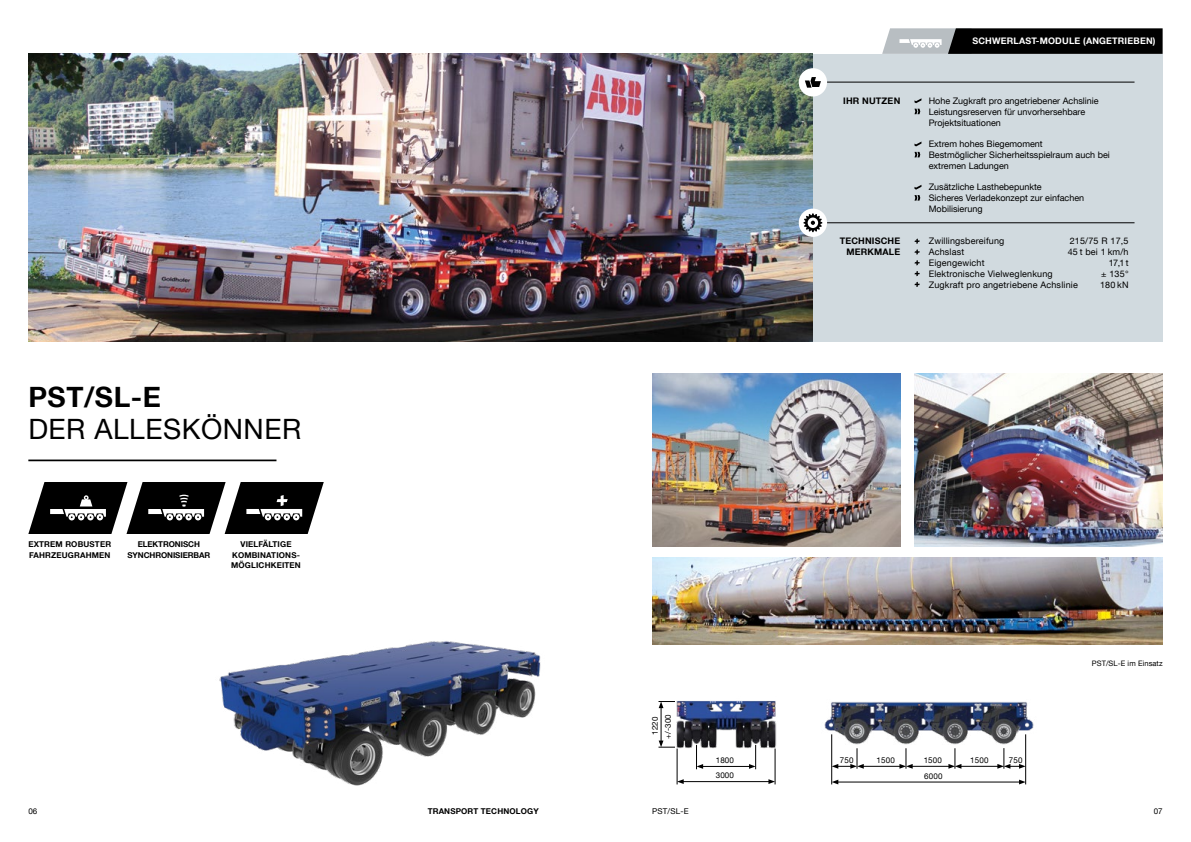
<style>
.page{position:relative;width:1191px;height:842px;background:#fff}
.page>*{position:absolute;margin:0;border:0;box-sizing:border-box;transform-origin:0 0}
.t1{font:28px "Helvetica Neue LT Com";letter-spacing:.02em;color:#000}
.t2{font:700 28px "Helvetica Neue LT Com";color:#000}
.t3{font:9px/10.8px "Helvetica Neue LT Com";color:#000}
.t4{font:9px "Helvetica Neue LT Com";letter-spacing:.02em;color:#000}
.t5{font:700 9px "Helvetica Neue LT Com";letter-spacing:.02em;color:#fff}
.t6{font:700 9px/10.8px "Helvetica Neue LT Com";letter-spacing:.02em;color:#000;text-align:right}
.t7{font:700 8px/10.8px "Helvetica Neue LT Com";letter-spacing:.02em;color:#000;text-align:center}
.t8{font:8px/15px "Helvetica Neue LT Com";letter-spacing:.02em;color:#000}
.t9{font:700 8px/10.8px "Helvetica Neue LT Com";letter-spacing:-.01em;color:#000;text-align:center}
.t10{font:7.5px "Helvetica Neue LT Com";letter-spacing:.01em;color:#000}
</style>
<div class="page">
<img style="left:28px;top:54px;width:785px;height:288px">
<svg style="left:28px;top:482px;width:296px;height:52px"></svg>
<img style="left:219px;top:641px;width:322px;height:145px">
<div style="left:813px;top:54px;width:349px;height:288px;background:#d1dadf"></div>
<hr style="left:813px;top:82px;width:321px;height:1px;background:#000">
<hr style="left:28px;top:459px;width:248px;height:2px;background:#000">
<hr style="left:813px;top:222px;width:321px;height:1px;background:#000">
<svg style="left:914px;top:239px;width:5px;height:26px"></svg>
<svg style="left:914px;top:271px;width:5px;height:5px"></svg>
<svg style="left:914px;top:282px;width:5px;height:5px"></svg>
<svg style="left:914px;top:98px;width:7px;height:5px"></svg>
<svg style="left:914px;top:109px;width:6px;height:5px"></svg>
<svg style="left:914px;top:142px;width:7px;height:4px"></svg>
<svg style="left:914px;top:152px;width:6px;height:5px"></svg>
<svg style="left:914px;top:185px;width:7px;height:16px"></svg>
<svg style="left:882px;top:28px;width:280px;height:26px;background:#343636"></svg>
<hr style="left:836px;top:782px;width:184px;height:1px;background:#000">
<svg style="left:832px;top:780px;width:6px;height:4px"></svg>
<svg style="left:1019px;top:780px;width:6px;height:4px"></svg>
<hr style="left:862px;top:766px;width:39px;height:1px;background:#000">
<hr style="left:831px;top:734px;width:1px;height:50px;background:#000">
<hr style="left:1025px;top:734px;width:1px;height:50px;background:#000">
<hr style="left:911px;top:766px;width:39px;height:1px;background:#000">
<hr style="left:960px;top:766px;width:39px;height:1px;background:#000">
<svg style="left:997px;top:748px;width:28px;height:21px"></svg>
<svg style="left:948px;top:748px;width:13px;height:21px"></svg>
<svg style="left:899px;top:748px;width:13px;height:21px"></svg>
<svg style="left:831px;top:748px;width:32px;height:21px"></svg>
<img style="left:676px;top:700px;width:101px;height:49px">
<hr style="left:701px;top:766px;width:49px;height:1px;background:#000">
<svg style="left:696px;top:745px;width:7px;height:24px"></svg>
<svg style="left:749px;top:745px;width:7px;height:24px"></svg>
<hr style="left:676px;top:748px;width:1px;height:36px;background:#000">
<hr style="left:774px;top:748px;width:1px;height:36px;background:#000">
<hr style="left:682px;top:781px;width:88px;height:1px;background:#000">
<svg style="left:677px;top:779px;width:6px;height:5px"></svg>
<svg style="left:768px;top:779px;width:7px;height:5px"></svg>
<hr style="left:660px;top:706px;width:1px;height:36px;background:#000">
<svg style="left:658px;top:701px;width:17px;height:7px"></svg>
<svg style="left:658px;top:740px;width:17px;height:8px"></svg>
<img style="left:652px;top:558px;width:510px;height:86px">
<img style="left:652px;top:374px;width:248px;height:173px">
<img style="left:914px;top:374px;width:248px;height:173px">
<div style="left:798px;top:68px;width:29px;height:29px;background:#fff;border-radius:50%"></div>
<svg style="left:805px;top:77px;width:16px;height:11px"></svg>
<div style="left:798px;top:209px;width:29px;height:28px;background:#fff;border-radius:50%"></div>
<svg style="left:803px;top:213px;width:19px;height:19px"></svg>
<img style="left:824px;top:702px;width:210px;height:43px">
<p class="t5" style="left:972px;top:35px;width:185px">SCHWERLAST-MODULE (ANGETRIEBEN)</p>
<p class="t6" style="left:843px;top:95px;width:59px">IHR NUTZEN</p>
<p class="t3" style="left:928px;top:95px;width:172px">Hohe Zugkraft pro angetriebener Achslinie<br>Leistungsreserven für unvorhersehbare<br>Projektsituationen</p>
<p class="t3" style="left:928px;top:138px;width:183px">Extrem hohes Biegemoment<br>Bestmöglicher Sicherheitsspielraum auch bei extremen Ladungen</p>
<p class="t3" style="left:928px;top:182px;width:157px">Zusätzliche Lasthebepunkte<br>Sicheres Verladekonzept zur einfachen<br>Mobilisierung</p>
<h1 class="t2" style="left:28px;top:379px;width:134px">PST/SL-E</h1>
<h1 class="t1" style="left:28px;top:412px;width:274px">DER ALLESKÖNNER</h1>
<p class="t7" style="left:28px;top:538px;width:84px;text-align:left">EXTREM ROBUSTER<br>FAHRZEUGRAHMEN</p>
<p class="t9" style="left:127px;top:538px;width:84px">ELEKTRONISCH<br>SYNCHRONISIERBAR</p>
<p class="t7" style="left:231px;top:538px;width:71px">VIELFÄLTIGE<br>KOMBINATIONS-<br>MÖGLICHKEITEN</p>
<p class="t6" style="left:839px;top:235px;width:62px">TECHNISCHE<br>MERKMALE</p>
<p class="t4" style="left:928px;top:236px;width:77px">Zwillingsbereifung</p>
<p class="t3" style="left:1069px;top:236px;width:60px">215/75 R 17,5</p>
<p class="t4" style="left:928px;top:246px;width:37px">Achslast</p>
<p class="t3" style="left:1067px;top:246px;width:62px">45 t bei 1 km/h</p>
<p class="t4" style="left:928px;top:257px;width:57px">Eigengewicht</p>
<p class="t3" style="left:1108px;top:257px;width:21px">17,1 t</p>
<p class="t4" style="left:928px;top:268px;width:126px">Elektronische Vielweglenkung</p>
<p class="t3" style="left:1101px;top:268px;width:29px">± 135°</p>
<p class="t4" style="left:928px;top:279px;width:151px">Zugkraft pro angetriebene Achslinie</p>
<p class="t3" style="left:1100px;top:279px;width:30px">180 kN</p>
<p class="t8" style="left:648px;top:739px;width:26px;line-height:12.8px;text-align:center;rotate:-90deg">1220 +/-300</p>
<p class="t8" style="left:715px;top:753px;width:20px">1800<br>3000</p>
<p class="t8" style="left:840px;top:753px;width:15px">750</p>
<p class="t8" style="left:876px;top:753px;width:20px">1500</p>
<p class="t8" style="left:923px;top:753px;width:20px">1500</p>
<p class="t8" style="left:970px;top:753px;width:20px">1500</p>
<p class="t8" style="left:1008px;top:753px;width:15px">750</p>
<p class="t8" style="left:924px;top:768px;width:20px">6000</p>
<p class="t10" style="left:1091px;top:658px;width:72px">PST/SL-E im Einsatz</p>
<p class="t8" style="left:28px;top:803px;width:10px">06</p>
<p class="t7" style="left:428px;top:805px;width:113px">TRANSPORT TECHNOLOGY</p>
<p class="t8" style="left:652px;top:803px;width:38px">PST/SL-E</p>
<p class="t8" style="left:1153px;top:803px;width:10px">07</p>
</div>
